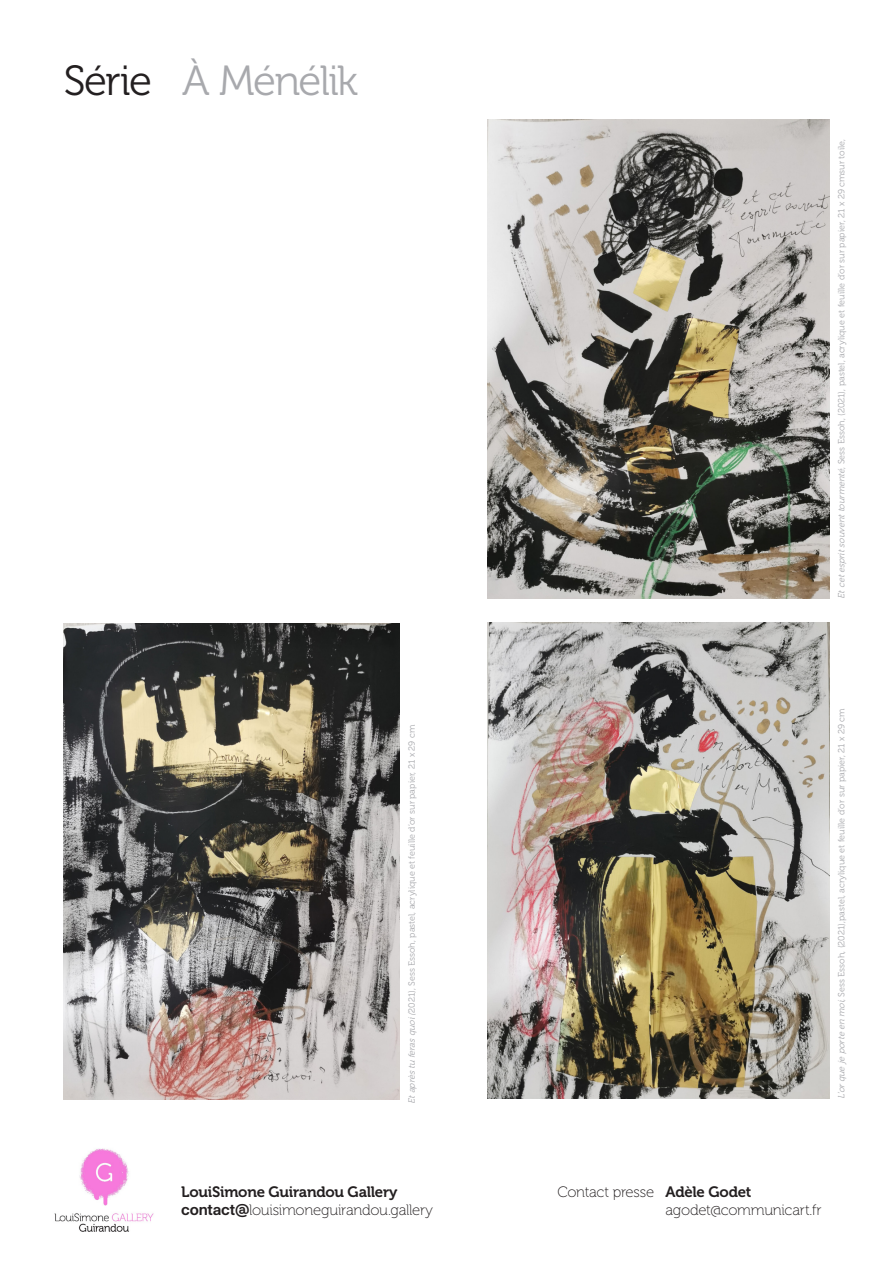
<style>
.page{position:relative;width:893px;height:1263px;background:#fff}
.page>*{position:absolute;margin:0;border:0;box-sizing:border-box;transform-origin:0 0}
.t1{font:42px "Museo 300";letter-spacing:-.035em;color:#a8a9ad}
.t2{font:15px/18px "Museo 100";letter-spacing:-.02em;color:#231f20}
.t3{font:15px "Museo 700";letter-spacing:-.015em;color:#231f20}
.t4{font:9px "Museo 300";color:#a8a9ad}
.s1{color:#231f20}
.s2{font-style:italic}
.s3{font-family:"Studio Pro GCB";font-weight:700}
.s4{font-family:"Museo 700"}
</style>
<div class="page">
<img style="left:54px;top:1148px;width:100px;height:84px">
<img style="left:488px;top:120px;width:341px;height:479px">
<img style="left:488px;top:623px;width:341px;height:476px">
<img style="left:64px;top:623px;width:336px;height:476px">
<p class="t1" style="left:64px;top:58px;width:296px"><span class="s1">Série</span> À Ménélik</p>
<p class="t4" style="left:407px;top:1104px;width:380px;rotate:-90deg"><span class="s2">Etaprèstu ferasquoi(</span>2021), Sess Essoh, pastel, acrylique et feuille d’or sur papier, 21 x 29 cm</p>
<h2 class="t3" style="left:181px;top:1183px;width:218px">LouiSimone Guirandou Gallery</h2>
<h2 class="t2" style="left:181px;top:1201px;width:254px"><span class="s3">contact@</span>louisimoneguirandou.gallery</h2>
<p class="t4" style="left:836px;top:599px;width:461px;rotate:-90deg"><span class="s2">Etcetespritsouventtourmenté</span>, Sess Essoh, (2021), pastel, acrylique et feuille d’or sur papier, 21 x 29 cmsur toile,</p>
<p class="t4" style="left:836px;top:1099px;width:392px;rotate:-90deg"><span class="s2">L’orquejeporteen moi</span>, Sess Essoh, (2021),pastel, acrylique et feuille d’or sur papier, 21 x 29 cm</p>
<h2 class="t2" style="left:665px;top:1183px;width:158px;text-indent:-108px">Contact presse <span class="s4">Adèle Godet </span>agodet@communicart.fr</h2>
</div>
